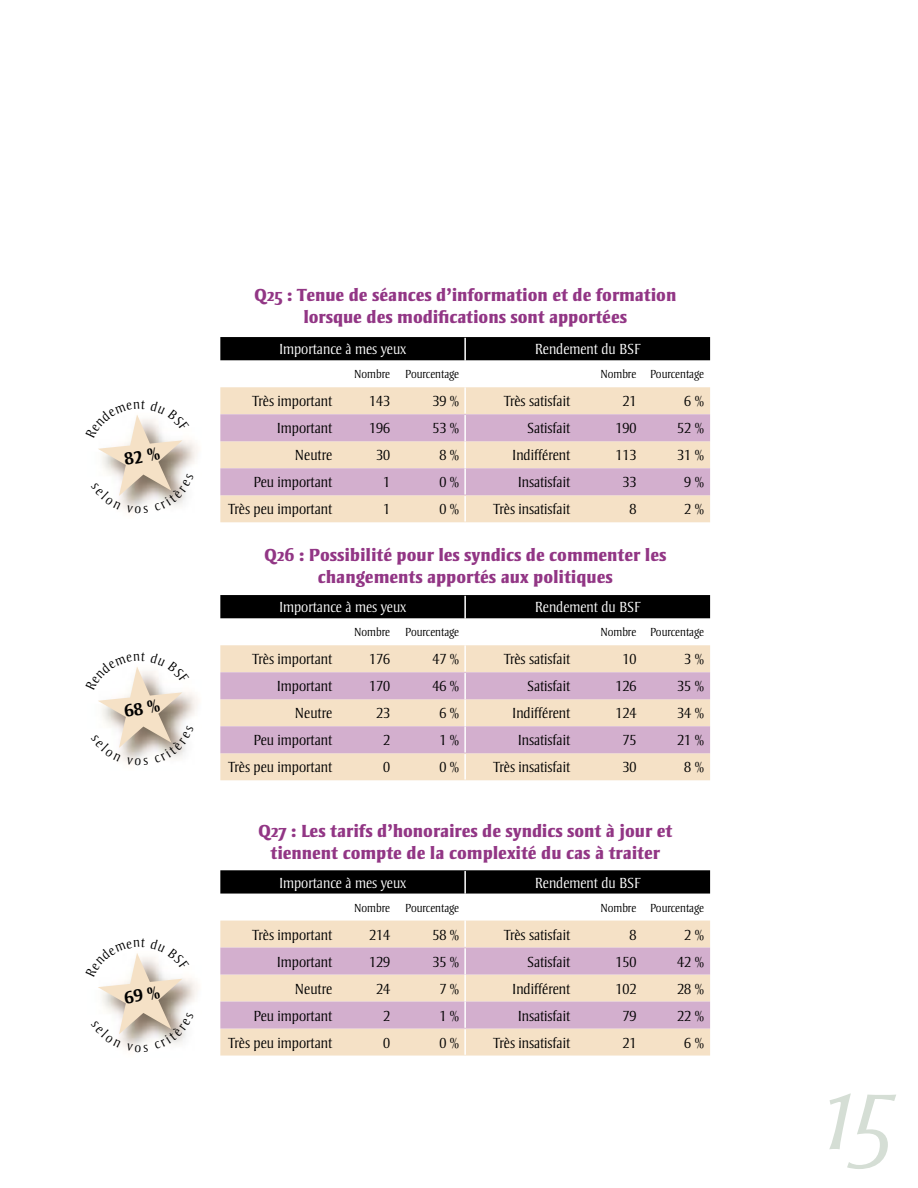
<style>
.page{position:relative;width:918px;height:1188px;background:#fff}
.page>*{position:absolute;margin:0;border:0;box-sizing:border-box;transform-origin:0 0}
.t1{font:108px "Strayhorn MT Light Italic Os F";color:#d5ded5}
.t2{font:18px/21.6px "Strayhorn MT Extra Bold Os F";color:#923685;text-align:center}
.t3{font:300 15px "Strayhorn";color:#000}
.t4{font:300 15px "Strayhorn";color:#fff}
.t5{font:300 12px "Strayhorn";color:#000}
</style>
<div class="page">
<div style="left:220px;top:337px;width:490px;height:23px;background:#000"></div>
<div style="left:220px;top:387px;width:490px;height:135px;background:#f5e1c6"></div>
<svg style="left:220px;top:414px;width:490px;height:81px;background:#dec0cb"></svg>
<hr style="left:464px;top:338px;width:2px;height:22px;background:#fff">
<hr style="left:464px;top:387px;width:2px;height:27px;background:#fff">
<hr style="left:464px;top:415px;width:2px;height:26px;background:#fff">
<hr style="left:464px;top:441px;width:2px;height:27px;background:#fff">
<hr style="left:464px;top:468px;width:2px;height:27px;background:#fff">
<hr style="left:464px;top:496px;width:2px;height:26px;background:#fff">
<div style="left:220px;top:595px;width:490px;height:23px;background:#000"></div>
<div style="left:220px;top:645px;width:490px;height:135px;background:#f5e1c6"></div>
<svg style="left:220px;top:672px;width:490px;height:81px;background:#dec0cb"></svg>
<hr style="left:464px;top:596px;width:2px;height:22px;background:#fff">
<hr style="left:464px;top:645px;width:2px;height:27px;background:#fff">
<hr style="left:464px;top:673px;width:2px;height:26px;background:#fff">
<hr style="left:464px;top:699px;width:2px;height:27px;background:#fff">
<hr style="left:464px;top:726px;width:2px;height:27px;background:#fff">
<hr style="left:464px;top:754px;width:2px;height:26px;background:#fff">
<svg style="left:220px;top:870px;width:490px;height:24px;background:#080808"></svg>
<div style="left:220px;top:921px;width:490px;height:135px;background:#f5e1c6"></div>
<svg style="left:220px;top:948px;width:490px;height:81px;background:#dec0cb"></svg>
<hr style="left:464px;top:871px;width:2px;height:22px;background:#fff">
<hr style="left:464px;top:921px;width:2px;height:26px;background:#fff">
<hr style="left:464px;top:948px;width:2px;height:26px;background:#fff">
<hr style="left:464px;top:975px;width:2px;height:26px;background:#fff">
<hr style="left:464px;top:1002px;width:2px;height:26px;background:#fff">
<hr style="left:464px;top:1029px;width:2px;height:26px;background:#fff">
<svg style="left:98px;top:415px;width:96px;height:97px"></svg>
<svg style="left:98px;top:667px;width:96px;height:97px"></svg>
<svg style="left:98px;top:953px;width:96px;height:97px"></svg>
<p class="t2" style="left:254px;top:284px;width:424px">Q25 : Tenue de séances d’information et de formation lorsque des modifications sont apportées</p>
<p class="t4" style="left:279px;top:341px;width:129px">Importance à mes yeux</p>
<p class="t4" style="left:535px;top:341px;width:107px">Rendement du BSF</p>
<p class="t5" style="left:354px;top:368px;width:107px">Nombre Pourcentage</p>
<p class="t5" style="left:600px;top:368px;width:105px">Nombre Pourcentage</p>
<p class="t3" style="left:253px;top:393px;width:81px">Très important</p>
<p class="t3" style="left:369px;top:393px;width:22px">143</p>
<p class="t3" style="left:432px;top:393px;width:28px">39 %</p>
<p class="t3" style="left:504px;top:393px;width:68px">Très satisfait</p>
<p class="t3" style="left:622px;top:393px;width:15px">21</p>
<p class="t3" style="left:684px;top:393px;width:21px">6 %</p>
<p class="t3" style="left:277px;top:420px;width:57px">Important</p>
<p class="t3" style="left:369px;top:420px;width:22px">196</p>
<p class="t3" style="left:432px;top:420px;width:28px">53 %</p>
<p class="t3" style="left:528px;top:420px;width:44px">Satisfait</p>
<p class="t3" style="left:615px;top:420px;width:22px">190</p>
<p class="t3" style="left:677px;top:420px;width:28px">52 %</p>
<p class="t3" style="left:295px;top:447px;width:39px">Neutre</p>
<p class="t3" style="left:376px;top:447px;width:15px">30</p>
<p class="t3" style="left:439px;top:447px;width:21px">8 %</p>
<p class="t3" style="left:512px;top:447px;width:60px">Indifférent</p>
<p class="t3" style="left:615px;top:447px;width:22px">113</p>
<p class="t3" style="left:677px;top:447px;width:28px">31 %</p>
<p class="t3" style="left:253px;top:474px;width:80px">Peu important</p>
<p class="t3" style="left:383px;top:474px;width:8px">1</p>
<p class="t3" style="left:439px;top:474px;width:21px">0 %</p>
<p class="t3" style="left:518px;top:474px;width:54px">Insatisfait</p>
<p class="t3" style="left:622px;top:474px;width:15px">33</p>
<p class="t3" style="left:684px;top:474px;width:21px">9 %</p>
<p class="t3" style="left:229px;top:501px;width:105px">Très peu important</p>
<p class="t3" style="left:383px;top:501px;width:8px">1</p>
<p class="t3" style="left:439px;top:501px;width:21px">0 %</p>
<p class="t3" style="left:493px;top:501px;width:78px">Très insatisfait</p>
<p class="t3" style="left:629px;top:501px;width:8px">8</p>
<p class="t3" style="left:684px;top:501px;width:21px">2 %</p>
<p class="t2" style="left:264px;top:544px;width:404px">Q26 : Possibilité pour les syndics de commenter les changements apportés aux politiques</p>
<p class="t4" style="left:279px;top:599px;width:129px">Importance à mes yeux</p>
<p class="t4" style="left:535px;top:599px;width:107px">Rendement du BSF</p>
<p class="t5" style="left:354px;top:626px;width:107px">Nombre Pourcentage</p>
<p class="t5" style="left:600px;top:626px;width:105px">Nombre Pourcentage</p>
<p class="t3" style="left:253px;top:651px;width:81px">Très important</p>
<p class="t3" style="left:369px;top:651px;width:22px">176</p>
<p class="t3" style="left:432px;top:651px;width:28px">47 %</p>
<p class="t3" style="left:504px;top:651px;width:68px">Très satisfait</p>
<p class="t3" style="left:622px;top:651px;width:15px">10</p>
<p class="t3" style="left:684px;top:651px;width:21px">3 %</p>
<p class="t3" style="left:277px;top:678px;width:57px">Important</p>
<p class="t3" style="left:369px;top:678px;width:22px">170</p>
<p class="t3" style="left:432px;top:678px;width:28px">46 %</p>
<p class="t3" style="left:528px;top:678px;width:44px">Satisfait</p>
<p class="t3" style="left:615px;top:678px;width:22px">126</p>
<p class="t3" style="left:677px;top:678px;width:28px">35 %</p>
<p class="t3" style="left:295px;top:705px;width:39px">Neutre</p>
<p class="t3" style="left:376px;top:705px;width:15px">23</p>
<p class="t3" style="left:439px;top:705px;width:21px">6 %</p>
<p class="t3" style="left:512px;top:705px;width:60px">Indifférent</p>
<p class="t3" style="left:615px;top:705px;width:22px">124</p>
<p class="t3" style="left:677px;top:705px;width:28px">34 %</p>
<p class="t3" style="left:253px;top:732px;width:80px">Peu important</p>
<p class="t3" style="left:383px;top:732px;width:8px">2</p>
<p class="t3" style="left:439px;top:732px;width:21px">1 %</p>
<p class="t3" style="left:518px;top:732px;width:54px">Insatisfait</p>
<p class="t3" style="left:622px;top:732px;width:15px">75</p>
<p class="t3" style="left:677px;top:732px;width:28px">21 %</p>
<p class="t3" style="left:229px;top:759px;width:105px">Très peu important</p>
<p class="t3" style="left:383px;top:759px;width:8px">0</p>
<p class="t3" style="left:439px;top:759px;width:21px">0 %</p>
<p class="t3" style="left:493px;top:759px;width:78px">Très insatisfait</p>
<p class="t3" style="left:622px;top:759px;width:15px">30</p>
<p class="t3" style="left:684px;top:759px;width:21px">8 %</p>
<p class="t2" style="left:258px;top:820px;width:416px">Q27 : Les tarifs d’honoraires de syndics sont à jour et tiennent compte de la complexité du cas à traiter</p>
<p class="t4" style="left:279px;top:874px;width:129px">Importance à mes yeux</p>
<p class="t4" style="left:535px;top:874px;width:107px">Rendement du BSF</p>
<p class="t5" style="left:354px;top:901px;width:107px">Nombre Pourcentage</p>
<p class="t5" style="left:600px;top:901px;width:105px">Nombre Pourcentage</p>
<p class="t3" style="left:253px;top:926px;width:81px">Très important</p>
<p class="t3" style="left:369px;top:926px;width:22px">214</p>
<p class="t3" style="left:432px;top:926px;width:28px">58 %</p>
<p class="t3" style="left:504px;top:926px;width:68px">Très satisfait</p>
<p class="t3" style="left:629px;top:926px;width:8px">8</p>
<p class="t3" style="left:684px;top:926px;width:21px">2 %</p>
<p class="t3" style="left:277px;top:953px;width:57px">Important</p>
<p class="t3" style="left:369px;top:953px;width:22px">129</p>
<p class="t3" style="left:432px;top:953px;width:28px">35 %</p>
<p class="t3" style="left:528px;top:953px;width:44px">Satisfait</p>
<p class="t3" style="left:615px;top:953px;width:22px">150</p>
<p class="t3" style="left:677px;top:953px;width:28px">42 %</p>
<p class="t3" style="left:295px;top:980px;width:39px">Neutre</p>
<p class="t3" style="left:376px;top:980px;width:15px">24</p>
<p class="t3" style="left:439px;top:980px;width:21px">7 %</p>
<p class="t3" style="left:512px;top:980px;width:60px">Indifférent</p>
<p class="t3" style="left:615px;top:980px;width:22px">102</p>
<p class="t3" style="left:677px;top:980px;width:28px">28 %</p>
<p class="t3" style="left:253px;top:1007px;width:80px">Peu important</p>
<p class="t3" style="left:383px;top:1007px;width:8px">2</p>
<p class="t3" style="left:439px;top:1007px;width:21px">1 %</p>
<p class="t3" style="left:518px;top:1007px;width:54px">Insatisfait</p>
<p class="t3" style="left:622px;top:1007px;width:15px">79</p>
<p class="t3" style="left:677px;top:1007px;width:28px">22 %</p>
<p class="t3" style="left:229px;top:1034px;width:105px">Très peu important</p>
<p class="t3" style="left:383px;top:1034px;width:8px">0</p>
<p class="t3" style="left:439px;top:1034px;width:21px">0 %</p>
<p class="t3" style="left:493px;top:1034px;width:78px">Très insatisfait</p>
<p class="t3" style="left:622px;top:1034px;width:15px">21</p>
<p class="t3" style="left:684px;top:1034px;width:21px">6 %</p>
<h1 class="t1" style="left:824px;top:1053px;width:72px">15</h1>
</div>
